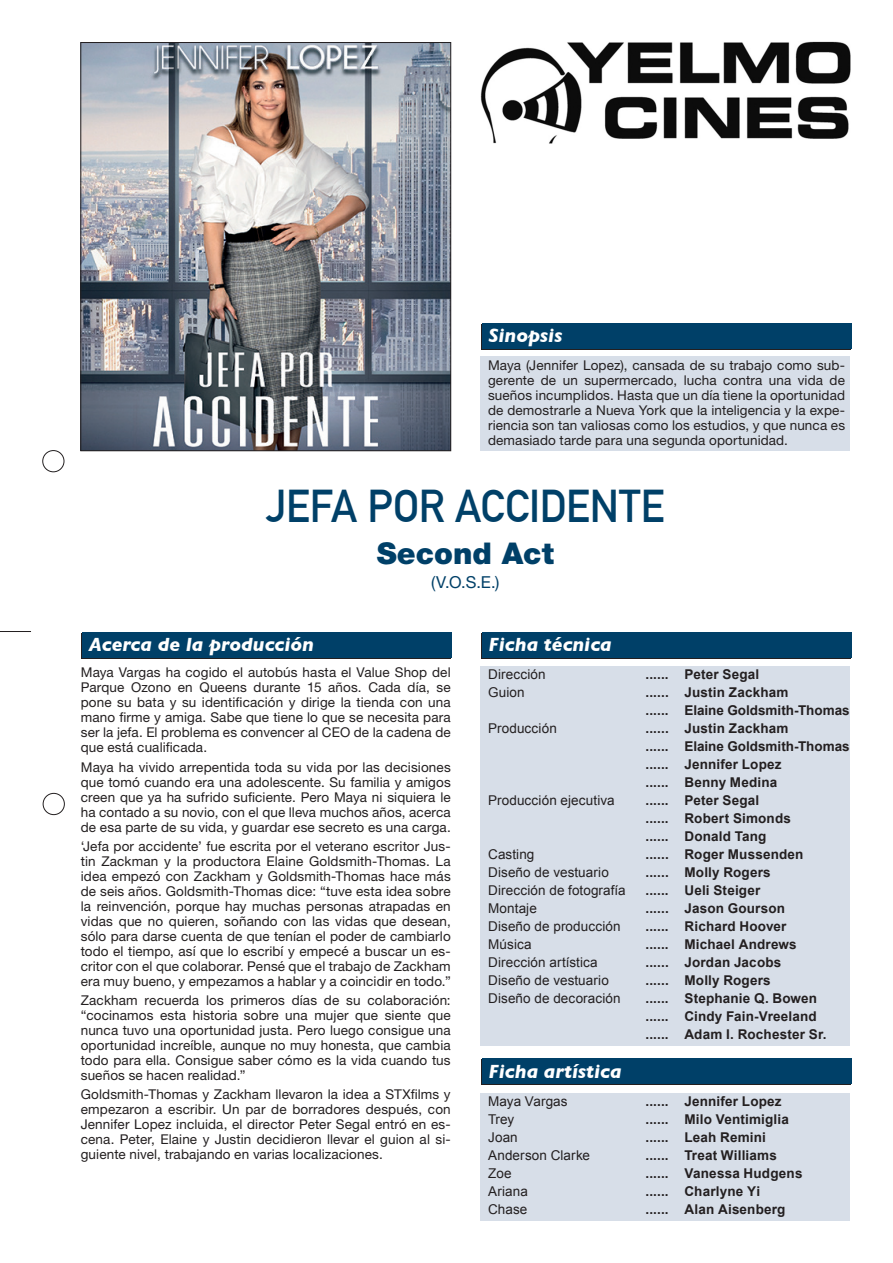
<style>
.page{position:relative;width:893px;height:1263px;background:#fff}
.page>*{position:absolute;margin:0;border:0;box-sizing:border-box;transform-origin:0 0}
.t1{font:700 45px "DIN Alternate";letter-spacing:-.005em;color:#004068;scale:.95 1}
.t2{font:900 30px "Helvetica Neue";color:#004068}
.t3{font:italic 700 19.5px "Gill Sans";color:#fff}
.t4{font:16.5px "Helvetica Neue";color:#004068}
.t5{font:13.5px/15px "Helvetica Neue";letter-spacing:.01em;color:#231f20;text-align:justify}
.t6{font:700 13.5px "Arial";letter-spacing:.01em;color:#231f20}
.t7{font:13.5px "Arial";letter-spacing:.01em;color:#231f20}
</style>
<div class="page">
<img style="left:82px;top:44px;width:367px;height:405px">
<div style="left:80px;top:42px;width:371px;height:409px;border:1px solid #231f20"></div>
<div style="left:480px;top:324px;width:370px;height:26px;background:linear-gradient(to right,#004068,#004068)"></div>
<div style="left:81px;top:634px;width:370px;height:25px;background:#231f20"></div>
<div style="left:482px;top:323px;width:369px;height:25px;background:#004068"></div>
<div style="left:82px;top:632px;width:370px;height:26px;background:#004068"></div>
<div style="left:480px;top:356px;width:370px;height:95px;background:#d7dee8"></div>
<hr style="left:0;top:631px;width:31px;height:1px;background:#231f20">
<div style="left:43px;top:450px;width:21px;height:22px;border:1px solid #231f20;border-radius:50%"></div>
<div style="left:43px;top:793px;width:22px;height:22px;border:1px solid #231f20;border-radius:50%"></div>
<img style="left:480px;top:41px;width:370px;height:102px">
<div style="left:481px;top:634px;width:369px;height:25px;background:#231f20"></div>
<div style="left:481px;top:1060px;width:369px;height:25px;background:#231f20"></div>
<div style="left:482px;top:632px;width:369px;height:26px;background:#004068"></div>
<div style="left:482px;top:1059px;width:369px;height:25px;background:#004068"></div>
<div style="left:480px;top:666px;width:370px;height:380px;background:#d7dee8"></div>
<div style="left:480px;top:1093px;width:370px;height:127px;background:#d7dee8"></div>
<p class="t3" style="left:489px;top:324px;width:75px">Sinopsis</p>
<p class="t5" style="left:488px;top:358px;width:359px">Maya (Jennifer Lopez), cansada de su trabajo como sub&shy;gerente de un supermercado, lucha contra una vida de sueños incumplidos. Hasta que un día tiene la oportunidad de demostrarle a Nueva York que la inteligencia y la expe&shy;riencia son tan valiosas como los estudios, y que nunca es demasiado tarde para una segunda oportunidad.</p>
<p class="t1" style="left:266px;top:472px;width:421px">JEFA POR ACCIDENTE</p>
<p class="t2" style="left:377px;top:536px;width:179px">Second Act</p>
<p class="t4" style="left:431px;top:572px;width:70px">(V.O.S.E.)</p>
<p class="t3" style="left:89px;top:633px;width:227px">Acerca de la producción</p>
<p class="t5" style="left:81px;top:665px;width:371px">Maya Vargas ha cogido el autobús hasta el Value Shop del Parque Ozono en Queens durante 15 años. Cada día, se pone su bata y su identificación y dirige la tienda con una mano firme y amiga. Sabe que tiene lo que se necesita para ser la jefa. El problema es convencer al CEO de la cadena de que está cualificada.</p>
<p class="t5" style="left:81px;top:759px;width:371px">Maya ha vivido arrepentida toda su vida por las decisiones que tomó cuando era una adolescente. Su familia y amigos creen que ya ha sufrido suficiente. Pero Maya ni siquiera le ha contado a su novio, con el que lleva muchos años, acerca de esa parte de su vida, y guardar ese secreto es una carga.</p>
<p class="t5" style="left:81px;top:838px;width:371px">‘Jefa por accidente’ fue escrita por el veterano escritor Jus&shy;tin Zackman y la productora Elaine Goldsmith-Thomas. La idea empezó con Zackham y Goldsmith-Thomas hace más de seis años. Goldsmith-Thomas dice: “tuve esta idea sobre la reinvención, porque hay muchas personas atrapadas en vidas que no quieren, soñando con las vidas que desean, sólo para darse cuenta de que tenían el poder de cambiarlo todo el tiempo, así que lo escribí y empecé a buscar un es&shy;critor con el que colaborar. Pensé que el trabajo de Zackham era muy bueno, y empezamos a hablar y a coincidir en todo.”</p>
<p class="t5" style="left:81px;top:992px;width:371px">Zackham recuerda los primeros días de su colaboración: “cocinamos esta historia sobre una mujer que siente que nunca tuvo una oportunidad justa. Pero luego consigue una oportunidad increíble, aunque no muy honesta, que cambia todo para ella. Consigue saber cómo es la vida cuando tus sueños se hacen realidad.”</p>
<p class="t5" style="left:81px;top:1087px;width:371px">Goldsmith-Thomas y Zackham llevaron la idea a STXfilms y empezaron a escribir. Un par de borradores después, con Jennifer Lopez incluida, el director Peter Segal entró en es&shy;cena. Peter, Elaine y Justin decidieron llevar el guion al si&shy;guiente nivel, trabajando en varias localizaciones.</p>
<p class="t3" style="left:489px;top:633px;width:125px">Ficha técnica</p>
<p class="t7" style="left:488px;top:667px;width:59px">Dirección</p>
<p class="t6" style="left:645px;top:667px;width:115px">...... Peter Segal</p>
<p class="t7" style="left:488px;top:685px;width:38px">Guion</p>
<p class="t6" style="left:645px;top:685px;width:145px">...... Justin Zackham</p>
<p class="t6" style="left:645px;top:703px;width:206px">...... Elaine Goldsmith-Thomas</p>
<p class="t7" style="left:488px;top:721px;width:70px">Producción</p>
<p class="t6" style="left:645px;top:721px;width:145px">...... Justin Zackham</p>
<p class="t6" style="left:645px;top:739px;width:206px">...... Elaine Goldsmith-Thomas</p>
<p class="t6" style="left:645px;top:757px;width:138px">...... Jennifer Lopez</p>
<p class="t6" style="left:645px;top:775px;width:133px">...... Benny Medina</p>
<p class="t7" style="left:488px;top:793px;width:128px">Producción ejecutiva</p>
<p class="t6" style="left:645px;top:793px;width:115px">...... Peter Segal</p>
<p class="t6" style="left:645px;top:811px;width:147px">...... Robert Simonds</p>
<p class="t6" style="left:645px;top:829px;width:123px">...... Donald Tang</p>
<p class="t7" style="left:488px;top:847px;width:48px">Casting</p>
<p class="t6" style="left:645px;top:847px;width:160px">...... Roger Mussenden</p>
<p class="t7" style="left:488px;top:865px;width:122px">Diseño de vestuario</p>
<p class="t6" style="left:645px;top:865px;width:127px">...... Molly Rogers</p>
<p class="t7" style="left:488px;top:883px;width:139px">Dirección de fotografía</p>
<p class="t6" style="left:645px;top:883px;width:116px">...... Ueli Steiger</p>
<p class="t7" style="left:488px;top:901px;width:50px">Montaje</p>
<p class="t6" style="left:645px;top:901px;width:141px">...... Jason Gourson</p>
<p class="t7" style="left:488px;top:919px;width:134px">Diseño de producción</p>
<p class="t6" style="left:645px;top:919px;width:142px">...... Richard Hoover</p>
<p class="t7" style="left:488px;top:937px;width:45px">Música</p>
<p class="t6" style="left:645px;top:937px;width:153px">...... Michael Andrews</p>
<p class="t7" style="left:488px;top:955px;width:111px">Dirección artística</p>
<p class="t6" style="left:645px;top:955px;width:137px">...... Jordan Jacobs</p>
<p class="t7" style="left:488px;top:973px;width:122px">Diseño de vestuario</p>
<p class="t6" style="left:645px;top:973px;width:127px">...... Molly Rogers</p>
<p class="t7" style="left:488px;top:991px;width:134px">Diseño de decoración</p>
<p class="t6" style="left:645px;top:991px;width:173px">...... Stephanie Q. Bowen</p>
<p class="t6" style="left:645px;top:1009px;width:173px">...... Cindy Fain-Vreeland</p>
<p class="t6" style="left:645px;top:1027px;width:182px">...... Adam I. Rochester Sr.</p>
<p class="t3" style="left:489px;top:1059px;width:135px">Ficha artística</p>
<p class="t7" style="left:488px;top:1093px;width:81px">Maya Vargas</p>
<p class="t6" style="left:645px;top:1093px;width:138px">...... Jennifer Lopez</p>
<p class="t7" style="left:488px;top:1111px;width:27px">Trey</p>
<p class="t6" style="left:645px;top:1111px;width:145px">...... Milo Ventimiglia</p>
<p class="t7" style="left:488px;top:1129px;width:31px">Joan</p>
<p class="t6" style="left:645px;top:1129px;width:122px">...... Leah Remini</p>
<p class="t7" style="left:488px;top:1147px;width:103px">Anderson Clarke</p>
<p class="t6" style="left:645px;top:1147px;width:133px">...... Treat Williams</p>
<p class="t7" style="left:488px;top:1165px;width:25px">Zoe</p>
<p class="t6" style="left:645px;top:1165px;width:158px">...... Vanessa Hudgens</p>
<p class="t7" style="left:488px;top:1183px;width:41px">Ariana</p>
<p class="t6" style="left:645px;top:1183px;width:116px">...... Charlyne Yi</p>
<p class="t7" style="left:488px;top:1201px;width:41px">Chase</p>
<p class="t6" style="left:645px;top:1201px;width:141px">...... Alan Aisenberg</p>
</div>
